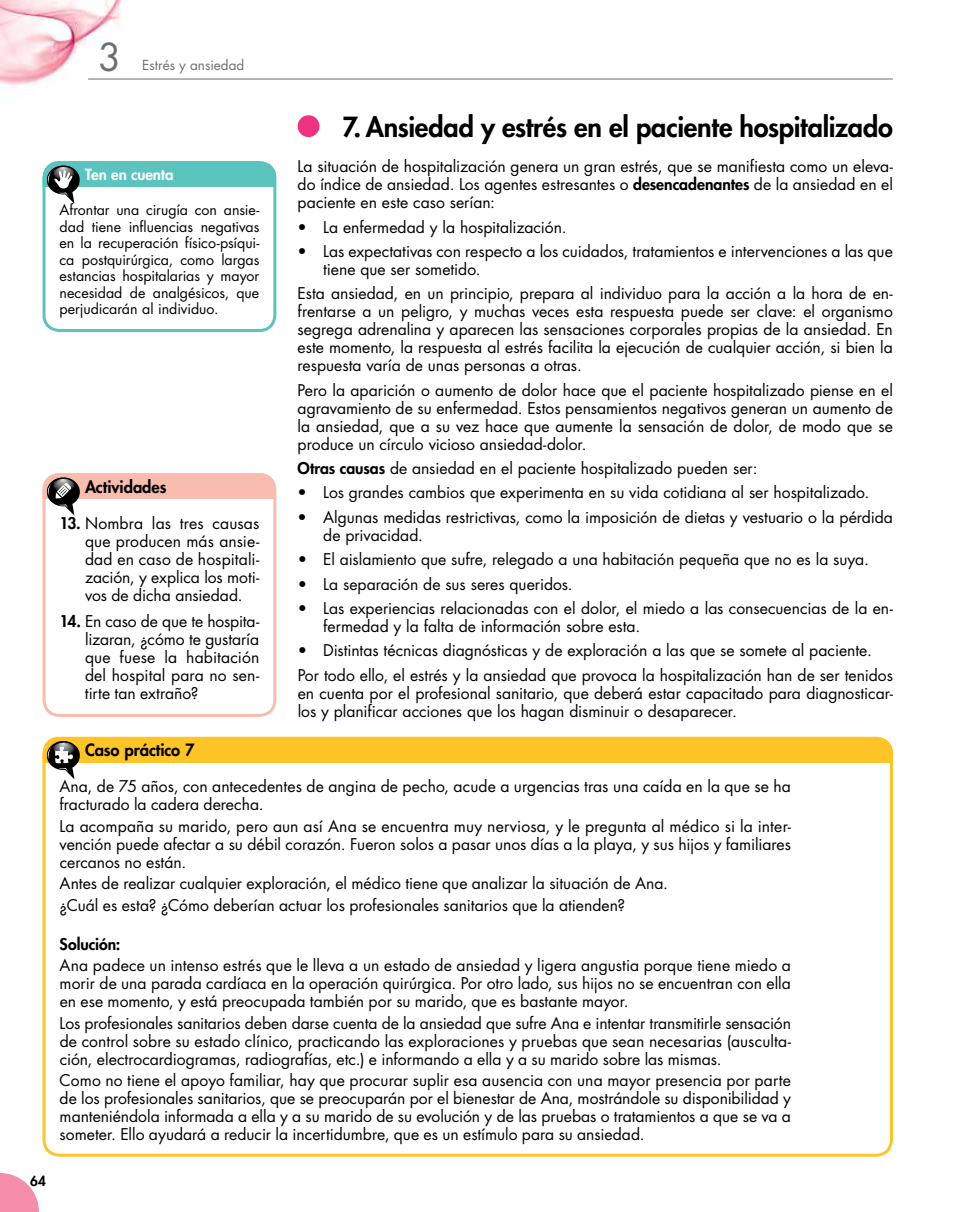
<style>
.page{position:relative;width:978px;height:1212px;background:#fff}
.page>*{position:absolute;margin:0;border:0;box-sizing:border-box;transform-origin:0 0}
.t1{font:37.5px "Futura Std";color:#6d6e71}
.t2{font:800 27px "Futura Std";letter-spacing:-.01em;color:#000}
.t3{font:800 16.5px "Futura Std";letter-spacing:-.005em;color:#000}
.t4{font:15.75px/18px "Futura Std";color:#000;text-align:justify}
.t5{font:800 15.75px "Futura Std";color:#000}
.t6{font:800 15px "Futura Std";color:#fff}
.t7{font:14.25px/16.5px "Futura Std";letter-spacing:-.005em;color:#000;text-align:justify}
.t8{font:13.5px "Futura Std";color:#6d6e71}
.t9{font:800 13.5px "Futura Std";color:#000}
.s1{font-weight:800}
</style>
<div class="page">
<img style="left:0;top:0;width:138px;height:88px">
<hr style="left:88px;top:79px;width:805px;height:1px;background:#6d6e71">
<svg style="left:0;top:1173px;width:39px;height:39px"></svg>
<div style="left:298px;top:115px;width:21px;height:22px;background:#ee3280;border-radius:50%"></div>
<div style="left:43px;top:161px;width:233px;height:26px;background:#5bc4bf"></div>
<svg style="left:47px;top:165px;width:33px;height:38px"></svg>
<div style="left:43px;top:161px;width:233px;height:171px;border:3px solid #5bc4bf;border-radius:16px"></div>
<div style="left:43px;top:473px;width:233px;height:26px;background:#f8bdaf"></div>
<svg style="left:47px;top:477px;width:33px;height:39px"></svg>
<div style="left:43px;top:473px;width:233px;height:244px;border:3px solid #f8bdaf;border-radius:16px"></div>
<div style="left:43px;top:737px;width:850px;height:25px;background:#ffc425"></div>
<svg style="left:47px;top:741px;width:33px;height:38px"></svg>
<div style="left:43px;top:737px;width:850px;height:420px;border:3px solid #ffc425;border-radius:16px"></div>
<h1 class="t1" style="left:98px;top:33px;width:25px">3</h1>
<p class="t8" style="left:142px;top:56px;width:104px">Estrés y ansiedad</p>
<p class="t9" style="left:30px;top:1173px;width:17px">64</p>
<p class="t6" style="left:85px;top:165px;width:90px">Ten en cuenta</p>
<p class="t7" style="left:60px;top:202px;width:201px">Afrontar una cirugía con ansie&shy;dad tiene influencias negativas en la recuperación físico-psíqui&shy;ca postquirúrgica, como largas estancias hospitalarias y mayor necesidad de analgésicos, que perjudicarán al individuo.</p>
<p class="t3" style="left:85px;top:476px;width:83px">Actividades</p>
<p class="t4" style="left:85px;top:514px;width:176px;text-indent:-25px"><span class="s1">13.</span> Nombra las tres causas que producen más ansie&shy;dad en caso de hospitali&shy;zación, y explica los moti&shy;vos de dicha ansiedad.</p>
<p class="t4" style="left:85px;top:612px;width:176px;text-indent:-25px"><span class="s1">14.</span> En caso de que te hospita&shy;lizaran, ¿cómo te gustaría que fuese la habitación del hospital para no sen&shy;tirte tan extraño?</p>
<p class="t3" style="left:85px;top:740px;width:111px">Caso práctico 7</p>
<h2 class="t2" style="left:342px;top:110px;width:552px">7. Ansiedad y estrés en el paciente hospitalizado</h2>
<p class="t4" style="left:298px;top:157px;width:597px">La situación de hospitalización genera un gran estrés, que se manifiesta como un eleva&shy;do índice de ansiedad. Los agentes estresantes o <span class="s1">desencadenantes</span> de la ansiedad en el paciente en este caso serían:</p>
<p class="t4" style="left:298px;top:218px;width:270px">• La enfermedad y la hospitalización.</p>
<p class="t4" style="left:323px;top:242px;width:571px;text-indent:-25px">• Las expectativas con respecto a los cuidados, tratamientos e intervenciones a las que tiene que ser sometido.</p>
<p class="t4" style="left:298px;top:285px;width:597px">Esta ansiedad, en un principio, prepara al individuo para la acción a la hora de en&shy;frentarse a un peligro, y muchas veces esta respuesta puede ser clave: el organismo segrega adrenalina y aparecen las sensaciones corporales propias de la ansiedad. En este momento, la respuesta al estrés facilita la ejecución de cualquier acción, si bien la respuesta varía de unas personas a otras.</p>
<p class="t4" style="left:298px;top:381px;width:597px">Pero la aparición o aumento de dolor hace que el paciente hospitalizado piense en el agravamiento de su enfermedad. Estos pensamientos negativos generan un aumento de la ansiedad, que a su vez hace que aumente la sensación de dolor, de modo que se produce un círculo vicioso ansiedad-dolor.</p>
<p class="t4" style="left:298px;top:459px;width:461px"><span class="s1">Otras causas</span> de ansiedad en el paciente hospitalizado pueden ser:</p>
<p class="t4" style="left:298px;top:484px;width:573px">• Los grandes cambios que experimenta en su vida cotidiana al ser hospitalizado.</p>
<p class="t4" style="left:323px;top:508px;width:571px;text-indent:-26px">• Algunas medidas restrictivas, como la imposición de dietas y vestuario o la pérdida de privacidad.</p>
<p class="t4" style="left:298px;top:551px;width:573px">• El aislamiento que sufre, relegado a una habitación pequeña que no es la suya.</p>
<p class="t4" style="left:298px;top:575px;width:277px">• La separación de sus seres queridos.</p>
<p class="t4" style="left:323px;top:599px;width:571px;text-indent:-26px">• Las experiencias relacionadas con el dolor, el miedo a las consecuencias de la en&shy;fermedad y la falta de información sobre esta.</p>
<p class="t4" style="left:298px;top:638px;width:597px;line-height:24.5px">• Distintas técnicas diagnósticas y de exploración a las que se somete al paciente.<br>Por todo ello, el estrés y la ansiedad que provoca la hospitalización han de ser tenidos</p>
<p class="t4" style="left:298px;top:684px;width:597px">en cuenta por el profesional sanitario, que deberá estar capacitado para diagnosticar&shy;los y planificar acciones que los hagan disminuir o desaparecer.</p>
<p class="t4" style="left:60px;top:778px;width:733px">Ana, de 75 años, con antecedentes de angina de pecho, acude a urgencias tras una caída en la que se ha fracturado la cadera derecha.</p>
<p class="t4" style="left:60px;top:817px;width:733px">La acompaña su marido, pero aun así Ana se encuentra muy nerviosa, y le pregunta al médico si la inter&shy;vención puede afectar a su débil corazón. Fueron solos a pasar unos días a la playa, y sus hijos y familiares cercanos no están.</p>
<p class="t4" style="left:60px;top:873px;width:610px;line-height:21.5px">Antes de realizar cualquier exploración, el médico tiene que analizar la situación de Ana. ¿Cuál es esta? ¿Cómo deberían actuar los profesionales sanitarios que la atienden?</p>
<p class="t5" style="left:60px;top:934px;width:62px">Solución:</p>
<p class="t4" style="left:60px;top:957px;width:733px">Ana padece un intenso estrés que le lleva a un estado de ansiedad y ligera angustia porque tiene miedo a morir de una parada cardíaca en la operación quirúrgica. Por otro lado, sus hijos no se encuentran con ella en ese momento, y está preocupada también por su marido, que es bastante mayor.</p>
<p class="t4" style="left:60px;top:1014px;width:733px">Los profesionales sanitarios deben darse cuenta de la ansiedad que sufre Ana e intentar transmitirle sensación de control sobre su estado clínico, practicando las exploraciones y pruebas que sean necesarias (ausculta&shy;ción, electrocardiogramas, radiografías, etc.) e informando a ella y a su marido sobre las mismas.</p>
<p class="t4" style="left:60px;top:1071px;width:733px">Como no tiene el apoyo familiar, hay que procurar suplir esa ausencia con una mayor presencia por parte de los profesionales sanitarios, que se preocuparán por el bienestar de Ana, mostrándole su disponibilidad y manteniéndola informada a ella y a su marido de su evolución y de las pruebas o tratamientos a que se va a someter. Ello ayudará a reducir la incertidumbre, que es un estímulo para su ansiedad.</p>
</div>
